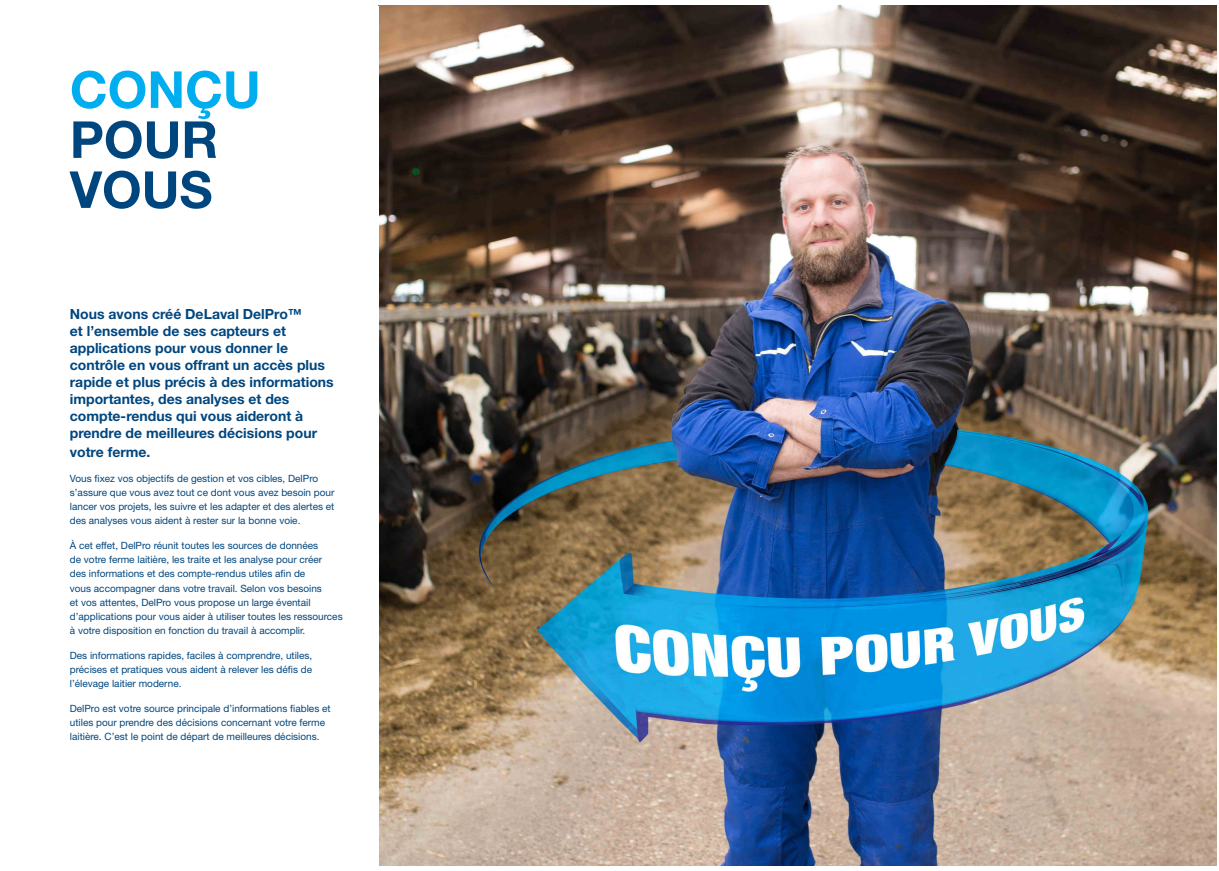
<style>
.page{position:relative;width:1219px;height:871px;background:#fff}
.page>*{position:absolute;margin:0;border:0;box-sizing:border-box;transform-origin:0 0}
.t1{font:700 51px/50px "Helvetica Neue LT Std";color:#00467e}
.t2{font:700 51px "Helvetica Neue LT Std";color:#00aeef}
.t3{font:700 14px/17px "Helvetica Neue LT Std";color:#00467e}
.t4{font:10px/14px "Helvetica Neue LT Std";color:#00467e}
</style>
<div class="page">
<img style="left:379px;top:6px;width:837px;height:859px">
<h1 class="t2" style="left:70px;top:58px;width:192px">CONÇU</h1>
<h1 class="t1" style="left:70px;top:113px;width:150px">POUR<br>VOUS</h1>
<p class="t3" style="left:70px;top:305px;width:265px">Nous avons créé DeLaval DelPro™<br>et l’ensemble de ses capteurs et applications pour vous donner le contrôle en vous offrant un accès plus rapide et plus précis à des informations importantes, des analyses et des compte-rendus qui vous aideront à prendre de meilleures décisions pour</p>
<h2 class="t3" style="left:70px;top:442px;width:82px">votre ferme.</h2>
<p class="t4" style="left:70px;top:471px;width:266px">Vous fixez vos objectifs de gestion et vos cibles, DelPro s’assure que vous avez tout ce dont vous avez besoin pour lancer vos projets, les suivre et les adapter et des alertes et des analyses vous aident à rester sur la bonne voie.</p>
<p class="t4" style="left:70px;top:538px;width:274px">À cet effet, DelPro réunit toutes les sources de données<br>de votre ferme laitière, les traite et les analyse pour créer<br>des informations et des compte-rendus utiles afin de<br>vous accompagner dans votre travail. Selon vos besoins<br>et vos attentes, DelPro vous propose un large éventail d’applications pour vous aider à utiliser toutes les ressources à votre disposition en fonction du travail à accomplir.</p>
<p class="t4" style="left:70px;top:648px;width:244px;text-align:justify">Des informations rapides, faciles à comprendre, utiles, précises et pratiques vous aident à relever les défis de l’élevage laitier moderne.</p>
<p class="t4" style="left:70px;top:701px;width:262px">DelPro est votre source principale d’informations fiables et utiles pour prendre des décisions concernant votre ferme laitière. C’est le point de départ de meilleures décisions.</p>
</div>
